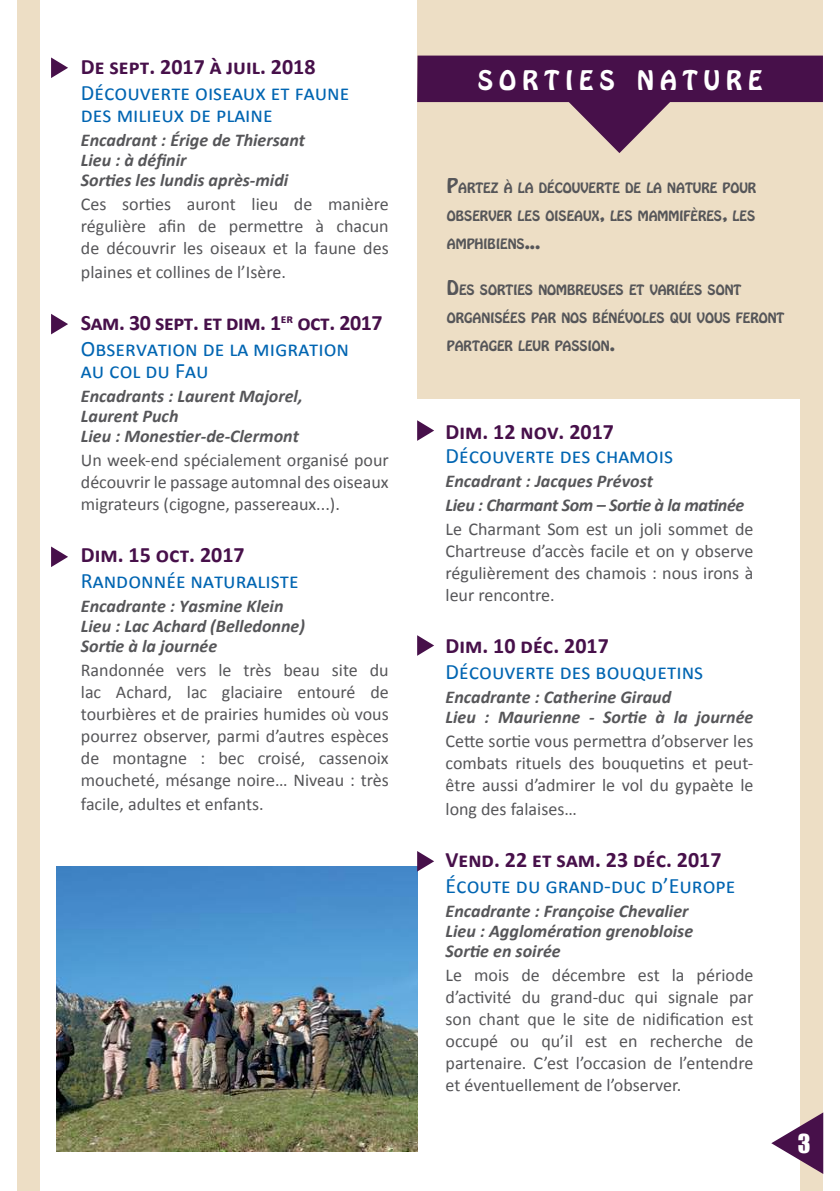
<style>
.page{position:relative;width:840px;height:1191px;background:#fff}
.page>*{position:absolute;margin:0;border:0;box-sizing:border-box;transform-origin:0 0}
.t1{font:24px "Impact";color:#fff}
.t2{font:23.8px "Hobo Std";letter-spacing:.255em;color:#fff}
.t3{font:22px/22px "Calibri";color:#0065b2}
.t4{font:700 22px "Calibri";color:#47104a}
.t5{font:700 22px/26px "Calibri";letter-spacing:-.02em;color:#47104a}
.t6{font:18px/22px "Calibri";color:#565659;text-align:justify}
.t7{font:italic 700 18px/20px "Calibri";color:#565659}
.t8{font:12.6px "Hobo Std";color:#565659}
.s1{font-weight:400;color:#0065b2}
.s2{font-size:18px}
</style>
<div class="page">
<div style="left:799px;top:0;width:23px;height:1191px;background:#eddec5"></div>
<div style="left:17px;top:0;width:23px;height:1191px;background:#eddec5"></div>
<svg style="left:771px;top:1112px;width:51px;height:62px"></svg>
<img style="left:57px;top:866px;width:360px;height:285px">
<div style="left:417px;top:0;width:405px;height:398px;background:#eddec5"></div>
<div style="left:417px;top:56px;width:405px;height:46px;background:#47104a"></div>
<svg style="left:567px;top:102px;width:108px;height:51px"></svg>
<svg style="left:51px;top:57px;width:17px;height:21px"></svg>
<svg style="left:51px;top:314px;width:17px;height:20px"></svg>
<svg style="left:51px;top:546px;width:17px;height:21px"></svg>
<svg style="left:417px;top:420px;width:17px;height:21px"></svg>
<svg style="left:417px;top:635px;width:17px;height:21px"></svg>
<svg style="left:417px;top:851px;width:17px;height:20px"></svg>
<p class="t4" style="left:81px;top:53px;width:236px">De sept. 2017 à juil. 2018</p>
<p class="t3" style="left:81px;top:82px;width:270px">Découverte oiseaux et faune des milieux de plaine</p>
<p class="t7" style="left:81px;top:130px;width:226px">Encadrant : Érige de Thiersant<br>Lieu : à définir<br>Sorties les lundis après-midi</p>
<p class="t6" style="left:81px;top:193px;width:309px">Ces sorties auront lieu de manière régulière afin de permettre à chacun de découvrir les oiseaux et la faune des</p>
<p class="t6" style="left:81px;top:261px;width:206px">plaines et collines de l’Isère.</p>
<p class="t5" style="left:81px;top:310px;width:303px">Sam. 30 sept. et dim. 1<sup>er</sup> oct. 2017<br><span class="s1">Observation de la migration</span></p>
<p class="t3" style="left:81px;top:360px;width:129px">au col du Fau</p>
<p class="t7" style="left:81px;top:386px;width:223px">Encadrants : Laurent Majorel,<br>Laurent Puch<br>Lieu : Monestier-de-Clermont</p>
<p class="t6" style="left:81px;top:449px;width:309px">Un week-end spécialement organisé pour découvrir le passage automnal des oiseaux migrateurs (cigogne, passereaux...).</p>
<p class="t4" style="left:81px;top:541px;width:165px">Dim. 15 oct. 2017</p>
<p class="t3" style="left:81px;top:570px;width:219px">Randonnée naturaliste</p>
<p class="t7" style="left:81px;top:596px;width:225px">Encadrante : Yasmine Klein<br>Lieu : Lac Achard (Belledonne)<br>Sortie à la journée</p>
<p class="t6" style="left:81px;top:659px;width:309px">Randonnée vers le très beau site du lac Achard, lac glaciaire entouré de tourbières et de prairies humides où vous pourrez observer, parmi d’autres espèces de montagne : bec croisé, cassenoix moucheté, mésange noire… Niveau : très</p>
<p class="t6" style="left:81px;top:793px;width:184px">facile, adultes et enfants.</p>
<h2 class="t2" style="left:477px;top:64px;width:286px">SORTIES NATURE</h2>
<p class="t8" style="left:446px;top:179px;width:311px"><span class="s2">P</span>ARTEZ À LA DÉCOUVERTE DE LA NATURE POUR</p>
<p class="t8" style="left:446px;top:207px;width:309px">OBSERVER LES OISEAUX<span class="s2">,</span> LES MAMMIFÈRES<span class="s2">,</span> LES</p>
<p class="t8" style="left:446px;top:235px;width:95px">AMPHIBIENS<span class="s2">...</span></p>
<p class="t8" style="left:446px;top:281px;width:296px"><span class="s2">D</span>ES SORTIES NOMBREUSES ET VARIÉES SONT</p>
<p class="t8" style="left:446px;top:309px;width:339px">ORGANISÉES PAR NOS BÉNÉVOLES QUI VOUS FERONT</p>
<p class="t8" style="left:446px;top:337px;width:169px">PARTAGER LEUR PASSION<span class="s2">.</span></p>
<p class="t8" style="left:462px;top:181px;width:311px"><span class="s2">P</span>ARTEZ À LA DÉCOUVERTE DE LA NATURE POUR</p>
<p class="t8" style="left:462px;top:209px;width:309px">OBSERVER LES OISEAUX<span class="s2">,</span> LES MAMMIFÈRES<span class="s2">,</span> LES</p>
<p class="t8" style="left:462px;top:237px;width:95px">AMPHIBIENS<span class="s2">...</span></p>
<p class="t8" style="left:462px;top:283px;width:296px"><span class="s2">D</span>ES SORTIES NOMBREUSES ET VARIÉES SONT</p>
<p class="t8" style="left:462px;top:311px;width:284px">ORGANISÉES PAR NOS BÉNÉVOLES QUI VOUS</p>
<p class="t8" style="left:462px;top:339px;width:223px">FERONT PARTAGER LEUR PASS ION<span class="s2">.</span></p>
<p class="t4" style="left:445px;top:417px;width:170px">Dim. 12 nov. 2017</p>
<p class="t3" style="left:445px;top:444px;width:229px">Découverte des chamois</p>
<p class="t7" style="left:445px;top:469px;width:300px;line-height:24px">Encadrant : Jacques Prévost<br>Lieu : Charmant Som – Sortie à la matinée</p>
<p class="t6" style="left:445px;top:518px;width:309px">Le Charmant Som est un joli sommet de Chartreuse d’accès facile et on y observe régulièrement des chamois : nous irons à leur rencontre.</p>
<p class="t4" style="left:445px;top:631px;width:165px">Dim. 10 déc. 2017</p>
<p class="t3" style="left:445px;top:660px;width:259px">Découverte des bouquetins</p>
<p class="t7" style="left:445px;top:687px;width:309px">Encadrante : Catherine Giraud<br>Lieu : Maurienne - Sortie à la journée</p>
<p class="t6" style="left:445px;top:730px;width:309px">Cette sortie vous permettra d’observer les combats rituels des bouquetins et peut&shy;être aussi d’admirer le vol du gypaète le</p>
<p class="t6" style="left:445px;top:798px;width:133px">long des falaises…</p>
<p class="t4" style="left:445px;top:845px;width:277px">Vend. 22 et sam. 23 déc. 2017</p>
<p class="t3" style="left:445px;top:874px;width:291px">Écoute du grand-duc d’Europe</p>
<p class="t7" style="left:445px;top:901px;width:249px">Encadrante : Françoise Chevalier<br>Lieu : Agglomération grenobloise<br>Sortie en soirée</p>
<p class="t6" style="left:445px;top:964px;width:309px">Le mois de décembre est la période d’activité du grand-duc qui signale par son chant que le site de nidification est occupé ou qu’il est en recherche de partenaire. C’est l’occasion de l’entendre et éventuellement de l’observer.</p>
<h1 class="t1" style="left:797px;top:1125px;width:14px">3</h1>
</div>
